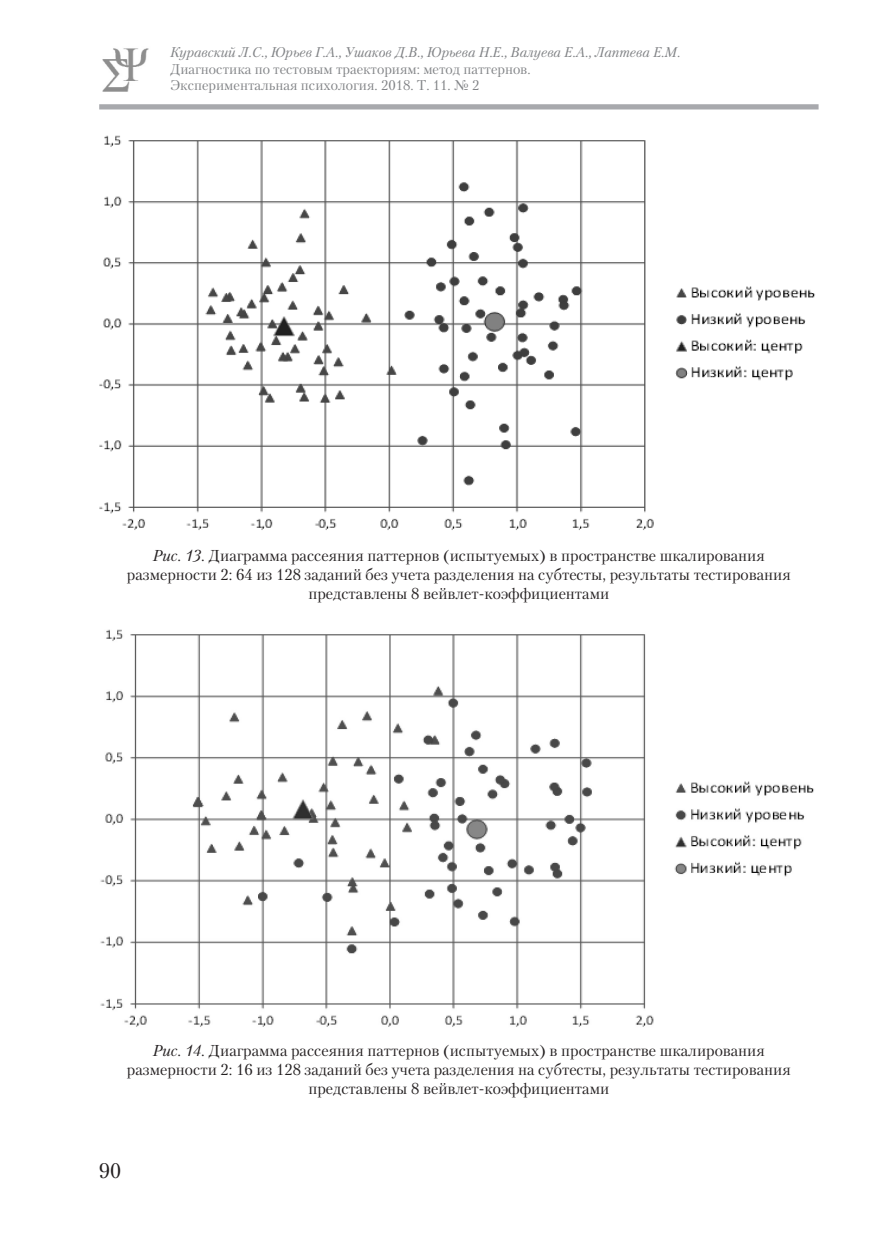
<style>
.page{position:relative;width:893px;height:1241px;background:#fff}
.page>*{position:absolute;margin:0;border:0;box-sizing:border-box;transform-origin:0 0}
.t1{font:21px "Petersburg C";color:#231f20}
.Текстовый_стиль{font:15.75px/19.2px "Petersburg C";color:#231f20;text-align:center}
.Подзаголовок{font:14px "Petersburg C";color:#808285}
.Подзаголовок-2{font:italic 14px "Petersburg C";color:#808285}
.s1{font-style:italic}
</style>
<div class="page">
<div style="left:99px;top:104px;width:720px;height:5px;background:#a8a9ad"></div>
<img style="left:99px;top:135px;width:716px;height:395px">
<img style="left:100px;top:629px;width:714px;height:398px">
<img style="left:102px;top:48px;width:47px;height:44px">
<p class="Подзаголовок-2" style="left:170px;top:44px;width:512px">Куравский Л.С., Юрьев Г.А., Ушаков Д.В., Юрьева Н.Е., Валуева Е.А., Лаптева Е.М.</p>
<p class="Подзаголовок" style="left:170px;top:60px;width:362px">Диагностика по тестовым траекториям: метод паттернов.</p>
<p class="Подзаголовок" style="left:170px;top:77px;width:311px">Экспериментальная психология. 2018. T. 11. № 2</p>
<p class="Текстовый_стиль" style="left:127px;top:545px;width:665px"><span class="s1">Рис. 13.</span> Диаграмма рассеяния паттернов (испытуемых) в пространстве шкалирования размерности 2: 64 из 128 заданий без учета разделения на субтесты, результаты тестирования представлены 8 вейвлет-коэффициентами</p>
<p class="Текстовый_стиль" style="left:127px;top:1040px;width:665px"><span class="s1">Рис. 14.</span> Диаграмма рассеяния паттернов (испытуемых) в пространстве шкалирования размерности 2: 16 из 128 заданий без учета разделения на субтесты, результаты тестирования представлены 8 вейвлет-коэффициентами</p>
<h1 class="t1" style="left:99px;top:1157px;width:24px">90</h1>
</div>
